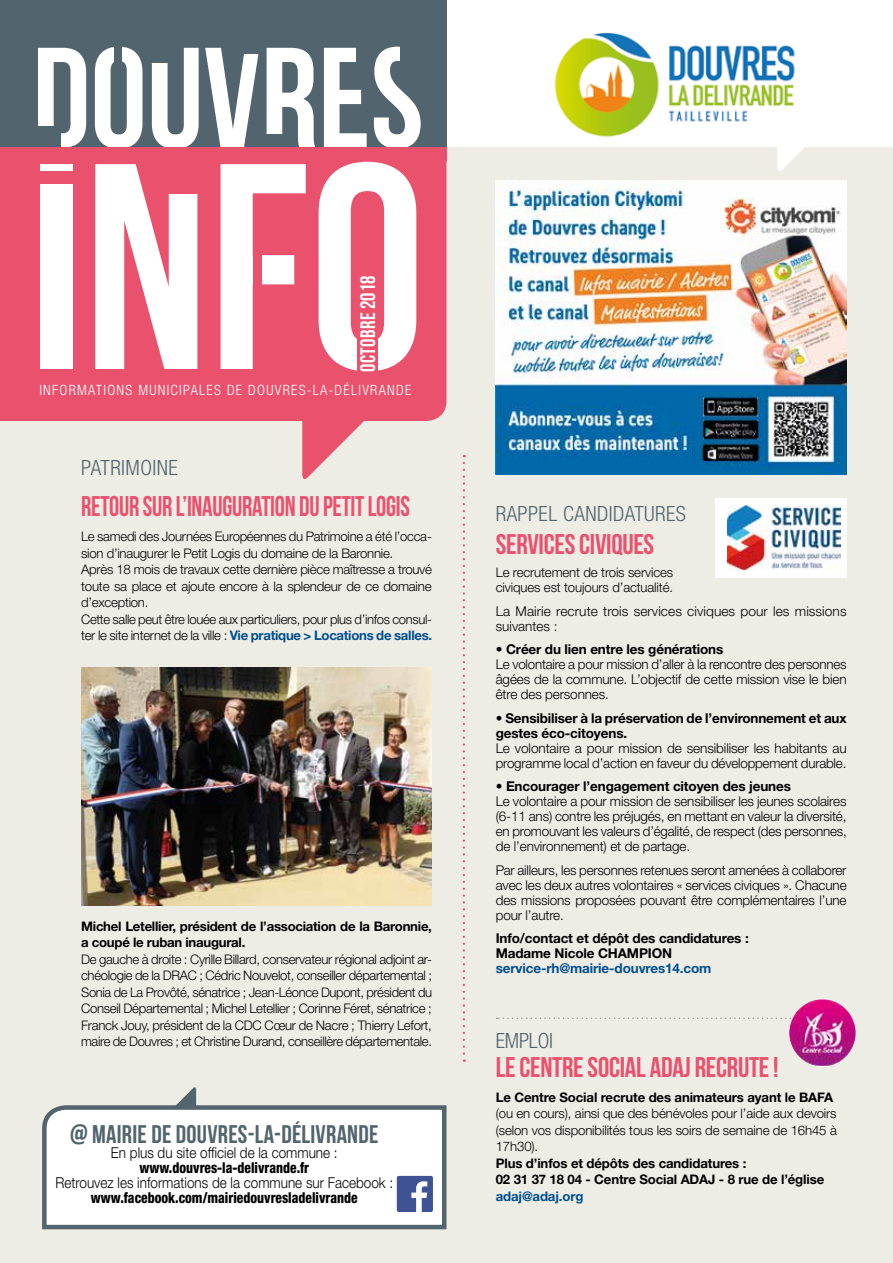
<style>
.page{position:relative;width:893px;height:1263px;background:#fff}
.page>*{position:absolute;margin:0;border:0;box-sizing:border-box;transform-origin:0 0}
.t1{font:292.65px "Bebas Neue";color:#fff}
.t2{font:142.5px "Bebas Neue";color:#fff}
.t3{font:28.5px "Bebas Neue";letter-spacing:-.01em;color:#ea516d}
.t4{font:28.5px "Bebas Neue";letter-spacing:-.01em;color:#ea516d;scale:.9 1}
.t5{font:25.5px "Bebas Neue";letter-spacing:.01em;color:#52646d}
.t6{font:300 condensed 21px "Helvetica Neue";letter-spacing:.02em;color:#52646d}
.t7{font:21px "Bebas Neue";letter-spacing:.02em;color:#fff}
.t8{font:300 15px "Helvetica Neue";color:#000;scale:.9 1}
.t9{font:800 condensed 15px "Helvetica Neue";color:#000;scale:.9 1}
.t10{font:300 condensed 14.25px "Helvetica Neue";letter-spacing:.09em;color:#fff}
.t11{font:300 13.5px/15px "Helvetica Neue";letter-spacing:-.01em;color:#000;text-align:justify}
.t12{font:700 13.5px/15px "Helvetica Neue";letter-spacing:-.01em;color:#000}
.t13{font:700 13.5px "Helvetica Neue";letter-spacing:-.01em;color:#004f91}
.t14{font:300 13.2px/16.5px "Helvetica Neue";letter-spacing:-.02em;color:#000}
.t15{font:700 13.2px/16.5px "Helvetica Neue";letter-spacing:-.01em;color:#000}
.t16{font:700 13.2px "Helvetica Neue";letter-spacing:-.01em;color:#004f91}
.s1{font-weight:700;color:#004f91}
</style>
<div class="page">
<div style="left:0;top:147px;width:893px;height:1116px;background:#edece5"></div>
<div style="left:0;top:161px;width:446px;height:260px;background:#ea516d"></div>
<div style="left:0;top:0;width:446px;height:147px;background:#52646d"></div>
<svg style="left:302px;top:403px;width:80px;height:76px"></svg>
<div style="left:28px;top:171px;width:50px;height:13px;background:#ea516d"></div>
<div style="left:357px;top:300px;width:21px;height:75px;background:#ea516d"></div>
<div style="left:158px;top:158px;width:51px;height:35px;background:#ea516d"></div>
<div style="left:253px;top:254px;width:9px;height:31px;background:#ea516d"></div>
<div style="left:0;top:147px;width:446px;height:14px;background:#ea516d"></div>
<svg style="left:777px;top:147px;width:28px;height:24px"></svg>
<img style="left:555px;top:32px;width:240px;height:105px">
<svg style="left:463px;top:463px;width:2px;height:599px"></svg>
<svg style="left:178px;top:1087px;width:18px;height:16px"></svg>
<svg style="left:42px;top:1103px;width:405px;height:127px"></svg>
<div style="left:397px;top:1176px;width:36px;height:36px;background:#3e5294;border-radius:2px"></div>
<svg style="left:411px;top:1181px;width:16px;height:31px"></svg>
<img style="left:81px;top:668px;width:351px;height:237px">
<img style="left:496px;top:181px;width:351px;height:294px">
<div style="left:715px;top:498px;width:132px;height:80px;background:#fff"></div>
<img style="left:727px;top:505px;width:113px;height:64px">
<svg style="left:496px;top:1017px;width:291px;height:2px"></svg>
<img style="left:789px;top:999px;width:67px;height:67px">
<h2 class="t2" style="left:32px;top:20px;width:393px">DOUVRES</h2>
<h1 class="t1" style="left:28px;top:107px;width:399px">INFO</h1>
<p class="t10" style="left:39px;top:382px;width:373px">INFORMATIONS MUNICIPALES DE DOUVRES-LA-DÉLIVRANDE</p>
<h3 class="t7" style="left:357px;top:372px;width:98px;rotate:-90deg">OCTOBRE 2018</h3>
<h3 class="t6" style="left:81px;top:456px;width:98px">PATRIMOINE</h3>
<h3 class="t4" style="left:81px;top:490px;width:367px">RETOUR SUR L’INAUGURATION DU PETIT LOGIS</h3>
<p class="t14" style="left:81px;top:528px;width:353px">Le samedi des Journées Européennes du Patrimoine a été l’occa&shy;sion d’inaugurer le Petit Logis du domaine de la Baronnie.<br>Après 18 mois de travaux cette dernière pièce maîtresse a trouvé toute sa place et ajoute encore à la splendeur de ce domaine d’exception.<br>Cette salle peut être louée aux particuliers, pour plus d’infos consul&shy;ter le site internet de la ville : <span class="s1">Vie pratique &gt; Locations de salles.</span></p>
<p class="t15" style="left:81px;top:917px;width:352px">Michel Letellier, président de l’association de la Baronnie, a coupé le ruban inaugural.</p>
<p class="t14" style="left:81px;top:950px;width:352px;text-align:justify">De gauche à droite : Cyrille Billard, conservateur régional adjoint ar&shy;chéologie de la DRAC ; Cédric Nouvelot, conseiller départemental ; Sonia de La Provôté, sénatrice ; Jean-Léonce Dupont, président du Conseil Départemental ; Michel Letellier ; Corinne Féret, sénatrice ; Franck Jouy, président de la CDC Cœur de Nacre ; Thierry Lefort, maire de Douvres ; et Christine Durand, conseillère départementale.</p>
<h3 class="t5" style="left:70px;top:1120px;width:310px">@ MAIRIE DE DOUVRES-LA-DÉLIVRANDE</h3>
<p class="t8" style="left:111px;top:1143px;width:253px">En plus du site officiel de la commune :</p>
<p class="t9" style="left:139px;top:1158px;width:190px">www.douvres-la-delivrande.fr</p>
<p class="t8" style="left:55px;top:1173px;width:377px">Retrouvez les informations de la commune sur Facebook :</p>
<p class="t9" style="left:91px;top:1188px;width:298px">www.facebook.com/mairiedouvresladelivrande</p>
<h3 class="t6" style="left:496px;top:501px;width:192px">RAPPEL CANDIDATURES</h3>
<h3 class="t3" style="left:496px;top:528px;width:160px">SERVICES CIVIQUES</h3>
<p class="t14" style="left:496px;top:565px;width:179px;line-height:15px">Le recrutement de trois services civiques est toujours d’actualité.</p>
<p class="t11" style="left:496px;top:603px;width:352px">La Mairie recrute trois services civiques pour les missions suivantes :</p>
<p class="t12" style="left:496px;top:642px;width:229px">• Créer du lien entre les générations</p>
<p class="t11" style="left:496px;top:657px;width:352px">Le volontaire a pour mission d’aller à la rencontre des personnes âgées de la commune. L’objectif de cette mission vise le bien être des personnes.</p>
<p class="t12" style="left:496px;top:710px;width:352px">• Sensibiliser à la préservation de l’environnement et aux gestes éco-citoyens.</p>
<p class="t11" style="left:496px;top:740px;width:352px">Le volontaire a pour mission de sensibiliser les habitants au programme local d’action en faveur du développement durable.</p>
<p class="t12" style="left:496px;top:779px;width:297px">• Encourager l’engagement citoyen des jeunes</p>
<p class="t11" style="left:496px;top:794px;width:353px">Le volontaire a pour mission de sensibiliser les jeunes scolaires (6-11 ans) contre les préjugés, en mettant en valeur la diversité, en promouvant les valeurs d’égalité, de respect (des personnes, de l’environnement) et de partage.</p>
<p class="t11" style="left:496px;top:862px;width:352px">Par ailleurs, les personnes retenues seront amenées à collaborer avec les deux autres volontaires « services civiques ». Chacune des missions proposées pouvant être complémentaires l’une pour l’autre.</p>
<p class="t12" style="left:496px;top:931px;width:254px">Info/contact et dépôt des candidatures :<br>Madame Nicole CHAMPION</p>
<p class="t13" style="left:496px;top:960px;width:217px">service-rh@mairie-douvres14.com</p>
<h3 class="t6" style="left:496px;top:1029px;width:59px">EMPLOI</h3>
<h3 class="t3" style="left:496px;top:1051px;width:284px">LE CENTRE SOCIAL ADAJ RECRUTE !</h3>
<p class="t15" style="left:496px;top:1088px;width:339px">Le Centre Social recrute des animateurs ayant le BAFA</p>
<p class="t14" style="left:496px;top:1105px;width:343px;text-align:justify">(ou en cours), ainsi que des bénévoles pour l’aide aux devoirs (selon vos disponibilités tous les soirs de semaine de 16h45 à 17h30).</p>
<p class="t15" style="left:496px;top:1154px;width:330px">Plus d’infos et dépôts des candidatures :<br>02 31 37 18 04 - Centre Social ADAJ - 8 rue de l’église</p>
<p class="t16" style="left:496px;top:1188px;width:89px">adaj@adaj.org</p>
</div>
